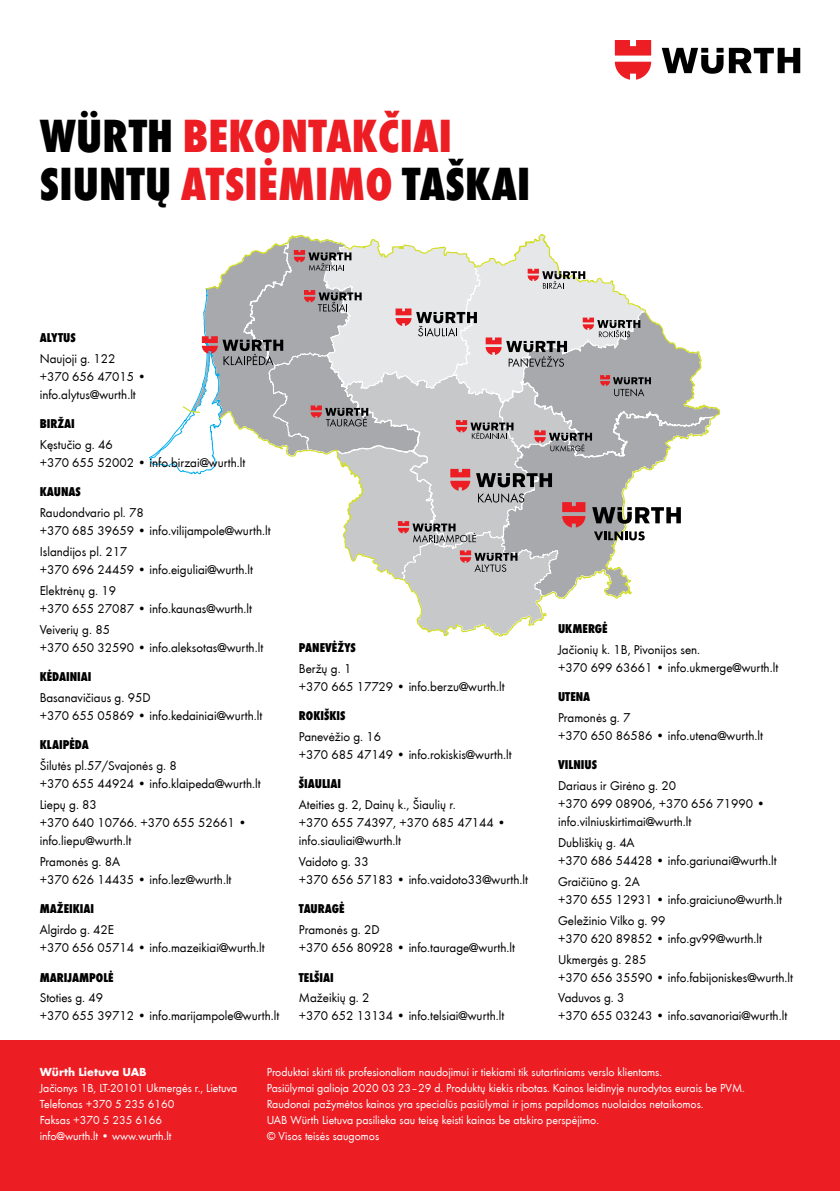
<style>
.page{position:relative;width:840px;height:1191px;background:#fff}
.page>*{position:absolute;margin:0;border:0;box-sizing:border-box;transform-origin:0 0}
.t1{font:800 condensed 48px/48px "Wuerth";letter-spacing:.005em;color:#ed1d24}
.t2{font:13.2px/18px "Wuerth";color:#000}
.t3{font:800 condensed 13.2px "Wuerth";color:#000}
.t4{font:12px/16px "Wuerth";color:#fff}
.t5{font:700 12px "Wuerth";color:#fff}
.s1{color:#000}
</style>
<div class="page">
<div style="left:0;top:1040px;width:839px;height:151px;background:#ed1d24"></div>
<svg style="left:149px;top:234px;width:570px;height:402px"></svg>
<svg style="left:661px;top:48px;width:138px;height:26px"></svg>
<svg style="left:614px;top:40px;width:36px;height:40px"></svg>
<h1 class="t1" style="left:40px;top:109px;width:492px"><span class="s1">WÜRTH</span> BEKONTAKČIAI<br><span class="s1">SIUNTŲ</span> ATSIĖMIMO <span class="s1">TAŠKAI</span></h1>
<p class="t3" style="left:40px;top:328px;width:37px">ALYTUS</p>
<p class="t2" style="left:40px;top:349px;width:108px">Naujoji g. 122 +370 656 47015 • info.alytus@wurth.lt</p>
<p class="t3" style="left:40px;top:414px;width:37px">BIRŽAI</p>
<p class="t2" style="left:40px;top:435px;width:207px">Kęstučio g. 46<br>+370 655 52002 • info.birzai@wurth.lt</p>
<p class="t3" style="left:40px;top:483px;width:43px">KAUNAS</p>
<p class="t2" style="left:40px;top:503px;width:232px">Raudondvario pl. 78<br>+370 685 39659 • info.vilijampole@wurth.lt</p>
<p class="t2" style="left:40px;top:542px;width:215px">Islandijos pl. 217<br>+370 696 24459 • info.eiguliai@wurth.lt</p>
<p class="t2" style="left:40px;top:581px;width:214px">Elektrėnų g. 19<br>+370 655 27087 • info.kaunas@wurth.lt</p>
<p class="t2" style="left:40px;top:620px;width:225px">Veiverių g. 85<br>+370 650 32590 • info.aleksotas@wurth.lt</p>
<p class="t3" style="left:40px;top:667px;width:53px">KĖDAINIAI</p>
<p class="t2" style="left:40px;top:688px;width:224px">Basanavičiaus g. 95D<br>+370 655 05869 • info.kedainiai@wurth.lt</p>
<p class="t3" style="left:40px;top:735px;width:50px">KLAIPĖDA</p>
<p class="t2" style="left:40px;top:756px;width:222px">Šilutės pl.57/Svajonės g. 8<br>+370 655 44924 • info.klaipeda@wurth.lt</p>
<p class="t2" style="left:40px;top:795px;width:208px">Liepų g. 83<br>+370 640 10766. +370 655 52661 • info.liepu@wurth.lt</p>
<p class="t2" style="left:40px;top:852px;width:193px">Pramonės g. 8A<br>+370 626 14435 • info.lez@wurth.lt</p>
<p class="t3" style="left:40px;top:899px;width:56px">MAŽEIKIAI</p>
<p class="t2" style="left:40px;top:920px;width:226px">Algirdo g. 42E<br>+370 656 05714 • info.mazeikiai@wurth.lt</p>
<p class="t3" style="left:40px;top:967px;width:75px">MARIJAMPOLĖ</p>
<p class="t2" style="left:40px;top:988px;width:241px">Stoties g. 49<br>+370 655 39712 • info.marijampole@wurth.lt</p>
<p class="t3" style="left:299px;top:638px;width:58px">PANEVĖŽYS</p>
<p class="t2" style="left:299px;top:658px;width:207px">Beržų g. 1<br>+370 665 17729 • info.berzu@wurth.lt</p>
<p class="t3" style="left:299px;top:706px;width:48px">ROKIŠKIS</p>
<p class="t2" style="left:299px;top:727px;width:214px">Panevėžio g. 16<br>+370 685 47149 • info.rokiskis@wurth.lt</p>
<p class="t3" style="left:299px;top:774px;width:44px">ŠIAULIAI</p>
<p class="t2" style="left:299px;top:795px;width:208px">Ateities g. 2, Dainų k., Šiaulių r.<br>+370 655 74397, +370 685 47144 • info.siauliai@wurth.lt</p>
<p class="t2" style="left:299px;top:852px;width:230px">Vaidoto g. 33<br>+370 656 57183 • info.vaidoto33@wurth.lt</p>
<p class="t3" style="left:299px;top:899px;width:47px">TAURAGĖ</p>
<p class="t2" style="left:299px;top:920px;width:217px">Pramonės g. 2D<br>+370 656 80928 • info.taurage@wurth.lt</p>
<p class="t3" style="left:299px;top:967px;width:36px">TELŠIAI</p>
<p class="t2" style="left:299px;top:988px;width:207px">Mažeikių g. 2<br>+370 652 13134 • info.telsiai@wurth.lt</p>
<p class="t3" style="left:557px;top:619px;width:51px">UKMERGĖ</p>
<p class="t2" style="left:557px;top:639px;width:221px">Jačionių k. 1B, Pivonijos sen.<br>+370 699 63661 • info.ukmerge@wurth.lt</p>
<p class="t3" style="left:557px;top:687px;width:34px">UTENA</p>
<p class="t2" style="left:557px;top:708px;width:206px">Pramonės g. 7<br>+370 650 86586 • info.utena@wurth.lt</p>
<p class="t3" style="left:557px;top:755px;width:40px">VILNIUS</p>
<p class="t2" style="left:557px;top:776px;width:208px">Dariaus ir Girėno g. 20<br>+370 699 08906, +370 656 71990 • info.vilniuskirtimai@wurth.lt</p>
<p class="t2" style="left:557px;top:833px;width:220px">Dubliškių g. 4A<br>+370 686 54428 • info.gariunai@wurth.lt</p>
<p class="t2" style="left:557px;top:871px;width:225px">Graičiūno g. 2A<br>+370 655 12931 • info.graiciuno@wurth.lt</p>
<p class="t2" style="left:557px;top:910px;width:205px">Geležinio Vilko g. 99<br>+370 620 89852 • info.gv99@wurth.lt</p>
<p class="t2" style="left:557px;top:949px;width:236px">Ukmergės g. 285<br>+370 656 35590 • info.fabijoniskes@wurth.lt</p>
<p class="t2" style="left:557px;top:988px;width:230px">Vaduvos g. 3<br>+370 655 03243 • info.savanoriai@wurth.lt</p>
<p class="t5" style="left:40px;top:1063px;width:108px">Würth Lietuva UAB</p>
<p class="t4" style="left:40px;top:1079px;width:199px">Jačionys 1B, LT-20101 Ukmergės r., Lietuva<br>Telefonas +370 5 235 6160<br>Faksas +370 5 235 6166<br>info@wurth.lt • www.wurth.lt</p>
<p class="t4" style="left:266px;top:1063px;width:479px">Produktai skirti tik profesionaliam naudojimui ir tiekiami tik sutartiniams verslo klientams.<br>Pasiūlymai galioja 2020 03 23–29 d. Produktų kiekis ribotas. Kainos leidinyje nurodytos eurais be PVM.<br>Raudonai pažymėtos kainos yra specialūs pasiūlymai ir joms papildomos nuolaidos netaikomos.<br>UAB Würth Lietuva pasilieka sau teisę keisti kainas be atskiro perspėjimo.<br>© Visos teisės saugomos</p>
</div>
